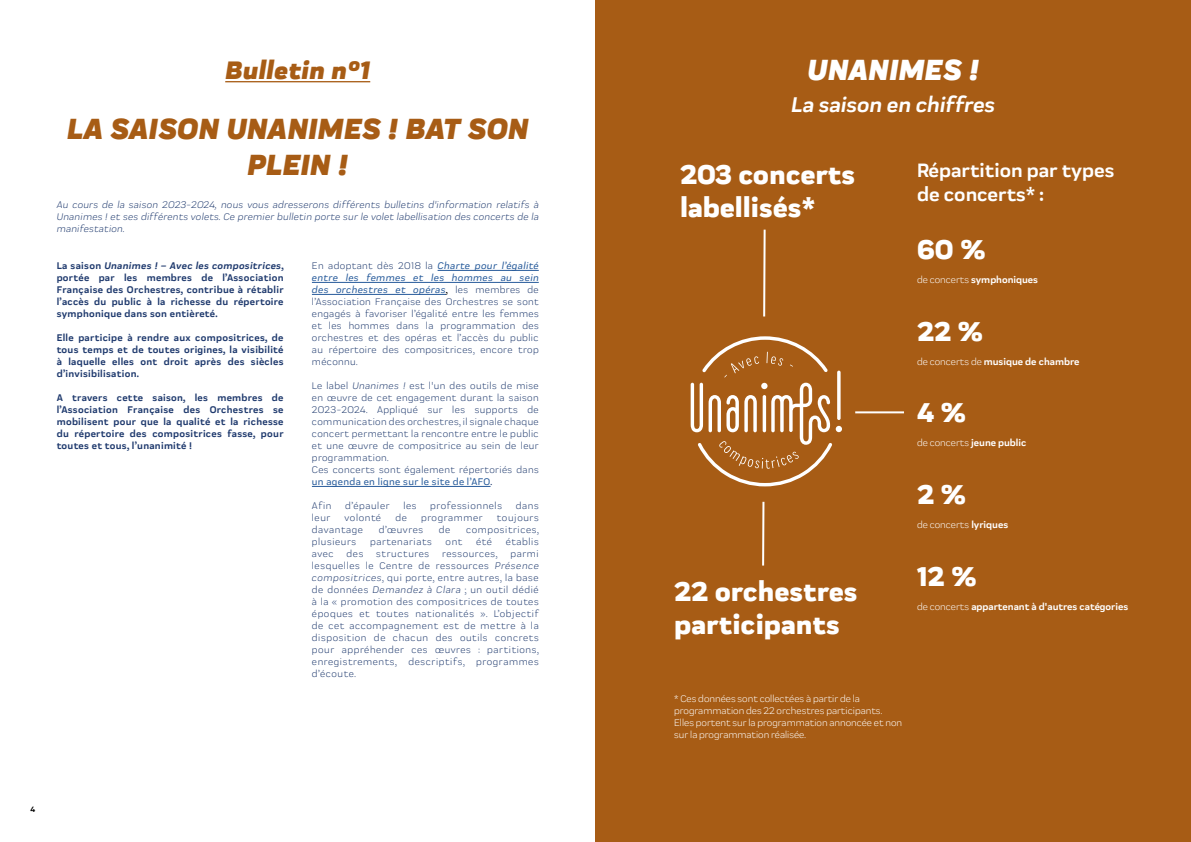
<style>
.page{position:relative;width:1191px;height:842px;background:#fff}
.page>*{position:absolute;margin:0;border:0;box-sizing:border-box;transform-origin:0 0}
.t1{font:italic 900 30px/36px "Praktika";color:#a75c15;text-align:center}
.t2{font:italic 900 30px "Praktika";color:#fff}
.t3{font:800 28px/33.6px "Praktika";color:#fff}
.t4{font:italic 900 26px "Praktika";color:#a75c15}
.t5{font:italic 700 22px "Praktika";color:#fff}
.t6{font:700 20px/24px "Praktika";color:#fff}
.t7{font:10px/12px "Praktika";letter-spacing:.04em;color:#1e396d;text-align:justify}
.t8{font:700 10px/12px "Praktika";letter-spacing:.03em;color:#1e396d;text-align:justify}
.t9{font:italic 10px/12px "Praktika";letter-spacing:.03em;color:#1e396d;text-align:justify}
.t10{font:10px/12px "Praktika";color:#fff}
.t11{font:10px "Praktika";letter-spacing:.06em;color:#1e396d}
.t12{font:700 10px "Praktika";color:#fff}
.t13{font:700 8px "Praktika";color:#000}
.s1{font-style:italic}
.s2{font-weight:500;font-style:italic;color:#275b9b}
.s3{font-weight:500;color:#000}
.s4{font-weight:500;color:#275b9b}
.s5{font-weight:500}
.s6{font-weight:400}
.s7{font-weight:700}
</style>
<div class="page">
<hr style="left:225px;top:81px;width:145px;height:1px;background:#a75c15">
<hr style="left:437px;top:270px;width:102px;height:1px;background:#275b9b">
<hr style="left:312px;top:282px;width:227px;height:1px;background:#275b9b">
<hr style="left:312px;top:294px;width:134px;height:1px;background:#275b9b">
<hr style="left:312px;top:486px;width:178px;height:1px;background:#275b9b">
<div style="left:595px;top:0;width:596px;height:842px;background:#a75c15"></div>
<hr style="left:855px;top:411px;width:49px;height:2px;background:#fff">
<svg style="left:763px;top:229px;width:3px;height:88px"></svg>
<div style="left:835px;top:426px;width:7px;height:6px;background:#fff;border-radius:50%"></div>
<hr style="left:837px;top:371px;width:3px;height:49px;background:#fff;border-radius:2px">
<svg style="left:690px;top:383px;width:142px;height:103px"></svg>
<svg style="left:702px;top:336px;width:125px;height:41px"></svg>
<svg style="left:762px;top:501px;width:3px;height:65px"></svg>
<h3 class="t4" style="left:225px;top:47px;width:146px">Bulletin n°1</h3>
<h1 class="t1" style="left:67px;top:108px;width:463px">LA SAISON UNANIMES ! BAT SON<br>PLEIN !</h1>
<p class="t9" style="left:57px;top:198px;width:483px">Au cours de la saison 2023-2024, nous vous adresserons différents bulletins d'information relatifs à Unanimes ! et ses différents volets. Ce premier bulletin porte sur le volet labellisation des concerts de la manifestation.</p>
<p class="t8" style="left:57px;top:259px;width:228px">La saison <span class="s1">Unanimes ! – Avec les compositrices</span>, portée par les membres de l’Association Française des Orchestres, contribue à rétablir l’accès du public à la richesse du répertoire symphonique dans son entièreté.</p>
<p class="t8" style="left:57px;top:331px;width:228px">Elle participe à rendre aux compositrices, de tous temps et de toutes origines, la visibilité à laquelle elles ont droit après des siècles d’invisibilisation.</p>
<p class="t8" style="left:57px;top:391px;width:228px">A travers cette saison, les membres de l’Association Française des Orchestres se mobilisent pour que la qualité et la richesse du répertoire des compositrices fasse, pour toutes et tous, l’unanimité !</p>
<p class="t7" style="left:312px;top:259px;width:228px">En adoptant dès 2018 la <span class="s2">Charte pour l’égalité entre les femmes et les hommes au sein des orchestres et opéras</span><span class="s3">,</span> les membres de l’Association Française des Orchestres se sont engagés à favoriser l’égalité entre les femmes et les hommes dans la programmation des orchestres et des opéras et l’accès du public au répertoire des compositrices, encore trop méconnu.</p>
<p class="t7" style="left:312px;top:379px;width:228px;text-align:left">Le label <span class="s1">Unanimes !</span> est l'un des outils de mise en œuvre de cet engagement durant la saison 2023-2024. Appliqué sur les supports de communication des orchestres, il signale chaque concert permettant la rencontre entre le public et une œuvre de compositrice au sein de leur programmation.<br>Ces concerts sont également répertoriés dans <span class="s4">un agenda en ligne sur le site de l’AFO</span><span class="s5">.</span></p>
<p class="t7" style="left:312px;top:499px;width:21px">Afin</p>
<p class="t11" style="left:345px;top:499px;width:46px">d’épauler</p>
<p class="t7" style="left:403px;top:499px;width:15px">les</p>
<p class="t11" style="left:430px;top:499px;width:73px">professionnels</p>
<p class="t7" style="left:516px;top:499px;width:24px">dans</p>
<p class="t7" style="left:312px;top:511px;width:20px">leur</p>
<p class="t11" style="left:345px;top:511px;width:38px">volonté</p>
<p class="t7" style="left:395px;top:511px;width:13px">de</p>
<p class="t11" style="left:421px;top:511px;width:63px">programmer</p>
<p class="t11" style="left:497px;top:511px;width:43px">toujours</p>
<p class="t11" style="left:312px;top:523px;width:53px">davantage</p>
<p class="t7" style="left:379px;top:523px;width:46px">d’œuvres</p>
<p class="t7" style="left:439px;top:523px;width:13px">de</p>
<p class="t11" style="left:466px;top:523px;width:74px">compositrices,</p>
<p class="t11" style="left:312px;top:535px;width:46px">plusieurs</p>
<p class="t11" style="left:370px;top:535px;width:63px">partenariats</p>
<p class="t7" style="left:445px;top:535px;width:18px">ont</p>
<p class="t7" style="left:476px;top:535px;width:17px">été</p>
<p class="t11" style="left:505px;top:535px;width:35px">établis</p>
<p class="t7" style="left:312px;top:547px;width:23px">avec</p>
<p class="t7" style="left:346px;top:547px;width:18px">des</p>
<p class="t11" style="left:376px;top:547px;width:54px">structures</p>
<p class="t11" style="left:442px;top:547px;width:57px">ressources,</p>
<p class="t7" style="left:312px;top:547px;width:228px;text-indent:199px">parmi lesquelles le Centre de ressources <span class="s1">Présence compositrices</span>, qui porte, entre autres, la base de données <span class="s1">Demandez à Clara</span> ; un outil dédié à la « promotion des compositrices de toutes époques et toutes nationalités ». L’objectif de cet accompagnement est de mettre à la disposition de chacun des outils concrets pour appréhender ces œuvres : partitions, enregistrements, descriptifs, programmes d’écoute.</p>
<p class="t13" style="left:31px;top:803px;width:6px">4</p>
<h1 class="t2" style="left:807px;top:43px;width:173px">UNANIMES !</h1>
<h3 class="t5" style="left:791px;top:87px;width:205px">La saison en chiffres</h3>
<h2 class="t3" style="left:680px;top:155px;width:177px">203 concerts labellisés*</h2>
<h2 class="t3" style="left:674px;top:572px;width:185px">22 orchestres participants</h2>
<h3 class="t6" style="left:917px;top:157px;width:199px">Répartition par types de concerts* :</h3>
<h2 class="t3" style="left:917px;top:230px;width:71px">60 %</h2>
<p class="t12" style="left:917px;top:272px;width:123px"><span class="s6">de concerts</span> symphoniques</p>
<h2 class="t3" style="left:917px;top:312px;width:68px">22 %</h2>
<p class="t12" style="left:917px;top:353px;width:164px"><span class="s6">de concerts de</span> musique de chambre</p>
<h2 class="t3" style="left:917px;top:393px;width:51px">4 %</h2>
<p class="t12" style="left:917px;top:435px;width:111px"><span class="s6">de concerts</span> jeune public</p>
<h2 class="t3" style="left:917px;top:475px;width:51px">2 %</h2>
<p class="t10" style="left:917px;top:518px;width:93px">de concerts <span class="s7">lyriques</span></p>
<h2 class="t3" style="left:917px;top:557px;width:62px">12 %</h2>
<p class="t12" style="left:917px;top:598px;width:213px"><span class="s6">de concerts</span> appartenant à d'autres catégories</p>
<p class="t10" style="left:674px;top:692px;width:229px">* Ces données sont collectées à partir de la programmation des 22 orchestres participants.<br>Elles portent sur la programmation annoncée et non sur la programmation réalisée.</p>
</div>
